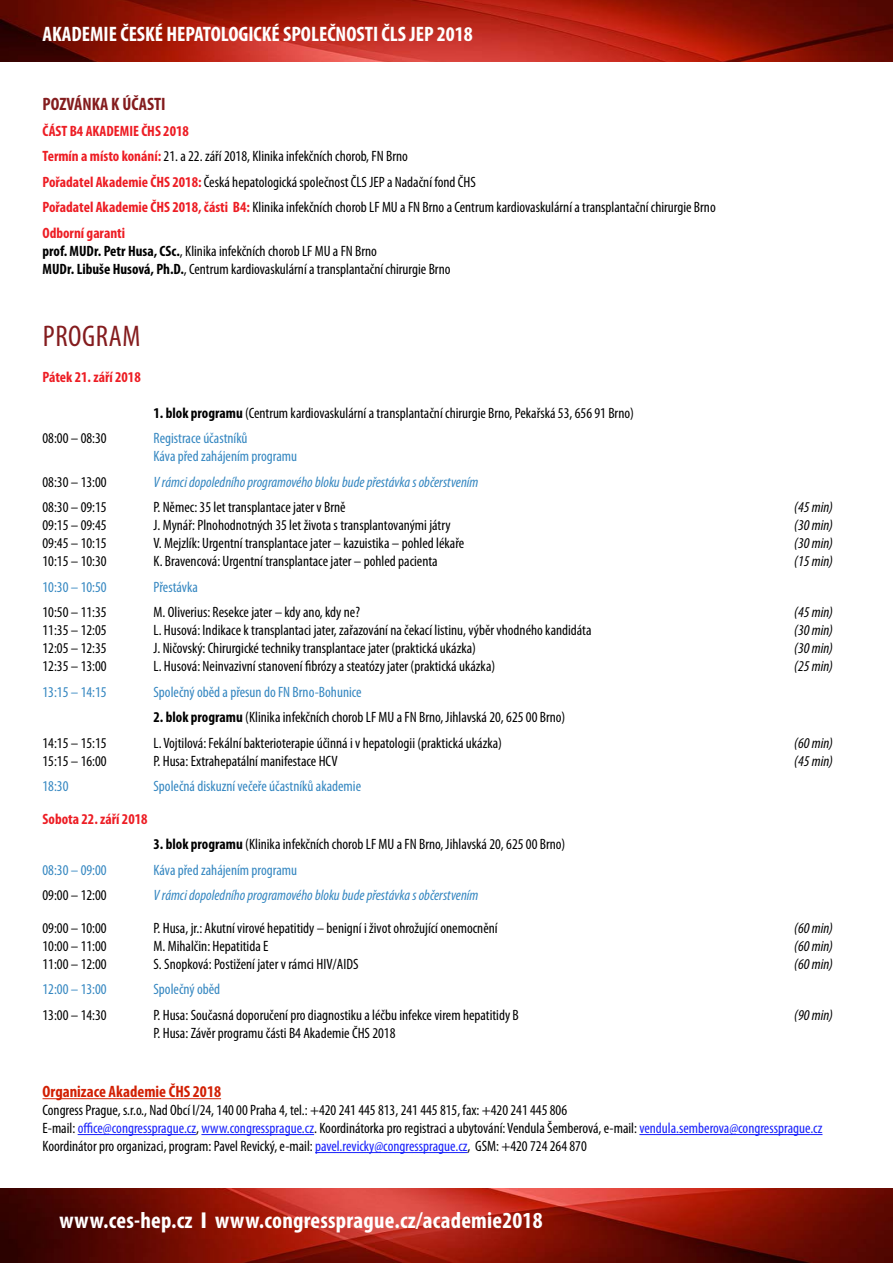
<style>
.page{position:relative;width:893px;height:1263px;background:#fff}
.page>*{position:absolute;margin:0;border:0;box-sizing:border-box;transform-origin:0 0}
.t1{font:condensed 30px "Myriad Pro";color:#841c1e}
.t2{font:700 condensed 23.1px "Myriad Pro";letter-spacing:.01em;color:#fff}
.t3{font:700 condensed 21px "Myriad Pro";color:#fff}
.t4{font:700 condensed 18px "Myriad Pro";color:#841c1e}
.t5{font:700 condensed 16.5px "Myriad Pro";color:#d22004}
.t6{font:condensed 15px/25.5px "Myriad Pro";color:#000}
.t7{font:condensed 15px/18px "Myriad Pro";color:#3587c1}
.t8{font:italic condensed 15px "Myriad Pro";color:#3587c1}
.t9{font:italic condensed 15px "Myriad Pro";color:#000}
.t10{font:700 condensed 15px "Myriad Pro";color:#ed1d24}
.s1{font-weight:700;color:#ed1d24}
.s2{font-weight:700}
.s3{color:#1922fb}
.s4{font-stretch:normal}
</style>
<div class="page">
<img style="left:0;top:1188px;width:893px;height:75px">
<img style="left:0;top:0;width:893px;height:62px">
<hr style="left:43px;top:1098px;width:178px;height:1px;background:#d22004">
<hr style="left:78px;top:1134px;width:118px;height:1px;background:#1922fb">
<hr style="left:201px;top:1134px;width:113px;height:1px;background:#1922fb">
<hr style="left:639px;top:1134px;width:183px;height:1px;background:#1922fb">
<hr style="left:315px;top:1152px;width:153px;height:1px;background:#1922fb">
<h3 class="t3" style="left:43px;top:21px;width:432px">AKADEMIE ČESKÉ HEPATOLOGICKÉ SPOLEČNOSTI ČLS JEP 2018</h3>
<p class="t4" style="left:43px;top:93px;width:125px">POZVÁNKA K ÚČASTI</p>
<p class="t6" style="left:43px;top:118px;width:675px"><span class="s1">ČÁST B4 AKADEMIE ČHS 2018<br>Termín a místo konání:</span> 21. a 22. září 2018, Klinika infekčních chorob, FN Brno<br><span class="s1">Pořadatel Akademie ČHS 2018:</span> Česká hepatologická společnost ČLS JEP a Nadační fond ČHS<br><span class="s1">Pořadatel Akademie ČHS 2018, části B4:</span> Klinika infekčních chorob LF MU a FN Brno a Centrum kardiovaskulární a transplantační chirurgie Brno <span class="s1">Odborní garanti</span></p>
<p class="t6" style="left:43px;top:242px;width:409px;line-height:18px"><span class="s2">prof. MUDr. Petr Husa, CSc.</span>, Klinika infekčních chorob LF MU a FN Brno<br><span class="s2">MUDr. Libuše Husová, Ph.D.</span>, Centrum kardiovaskulární a transplantační chirurgie Brno</p>
<h1 class="t1" style="left:43px;top:318px;width:28px">Program</h1>
<p class="t10" style="left:43px;top:367px;width:100px">Pátek 21. září 2018</p>
<p class="t6" style="left:154px;top:400px;width:482px"><span class="s2">1. blok programu</span> (Centrum kardiovaskulární a transplantační chirurgie Brno, Pekařská 53, 656 91 Brno)</p>
<p class="t6" style="left:43px;top:425px;width:66px">08:00 – 08:30</p>
<p class="t7" style="left:154px;top:429px;width:145px">Registrace účastníků<br>Káva před zahájením programu</p>
<p class="t6" style="left:43px;top:469px;width:66px">08:30 – 13:00</p>
<p class="t8" style="left:154px;top:473px;width:326px">V rámci dopoledního programového bloku bude přestávka s občerstvením</p>
<p class="t6" style="left:43px;top:494px;width:66px">08:30 – 09:15</p>
<p class="t6" style="left:154px;top:494px;width:194px">P. Němec: 35 let transplantace jater v Brně</p>
<p class="t9" style="left:794px;top:498px;width:40px">(45 min)</p>
<p class="t6" style="left:43px;top:512px;width:66px">09:15 – 09:45</p>
<p class="t6" style="left:154px;top:512px;width:299px">J. Mynář: Plnohodnotných 35 let života s transplantovanými játry</p>
<p class="t9" style="left:794px;top:516px;width:40px">(30 min)</p>
<p class="t6" style="left:43px;top:530px;width:66px">09:45 – 10:15</p>
<p class="t6" style="left:154px;top:530px;width:312px">V. Mejzlík: Urgentní transplantace jater – kazuistika – pohled lékaře</p>
<p class="t9" style="left:794px;top:534px;width:40px">(30 min)</p>
<p class="t6" style="left:43px;top:548px;width:66px">10:15 – 10:30</p>
<p class="t6" style="left:154px;top:548px;width:286px">K. Bravencová: Urgentní transplantace jater – pohled pacienta</p>
<p class="t9" style="left:794px;top:552px;width:40px">(15 min)</p>
<p class="t7" style="left:43px;top:578px;width:66px">10:30 – 10:50</p>
<p class="t7" style="left:154px;top:578px;width:46px">Přestávka</p>
<p class="t6" style="left:43px;top:599px;width:66px">10:50 – 11:35</p>
<p class="t6" style="left:154px;top:599px;width:208px">M. Oliverius: Resekce jater – kdy ano, kdy ne?</p>
<p class="t9" style="left:794px;top:603px;width:40px">(45 min)</p>
<p class="t6" style="left:43px;top:617px;width:66px">11:35 – 12:05</p>
<p class="t6" style="left:154px;top:617px;width:439px">L. Husová: Indikace k transplantaci jater, zařazování na čekací listinu, výběr vhodného kandidáta</p>
<p class="t9" style="left:794px;top:621px;width:40px">(30 min)</p>
<p class="t6" style="left:43px;top:635px;width:66px">12:05 – 12:35</p>
<p class="t6" style="left:154px;top:635px;width:324px">J. Ničovský: Chirurgické techniky transplantace jater (praktická ukázka)</p>
<p class="t9" style="left:794px;top:639px;width:40px">(30 min)</p>
<p class="t6" style="left:43px;top:653px;width:66px">12:35 – 13:00</p>
<p class="t6" style="left:154px;top:653px;width:343px">L. Husová: Neinvazivní stanovení fibrózy a steatózy jater (praktická ukázka)</p>
<p class="t9" style="left:794px;top:657px;width:40px">(25 min)</p>
<p class="t7" style="left:43px;top:683px;width:66px">13:15 – 14:15</p>
<p class="t7" style="left:154px;top:683px;width:210px">Společný oběd a přesun do FN Brno-Bohunice</p>
<p class="t6" style="left:154px;top:704px;width:413px"><span class="s2">2. blok programu</span> (Klinika infekčních chorob LF MU a FN Brno, Jihlavská 20, 625 00 Brno)</p>
<p class="t6" style="left:43px;top:730px;width:66px">14:15 – 15:15</p>
<p class="t6" style="left:154px;top:730px;width:350px">L. Vojtilová: Fekální bakterioterapie účinná i v hepatologii (praktická ukázka)</p>
<p class="t9" style="left:794px;top:734px;width:40px">(60 min)</p>
<p class="t6" style="left:43px;top:748px;width:66px">15:15 – 16:00</p>
<p class="t6" style="left:154px;top:748px;width:186px">P. Husa: Extrahepatální manifestace HCV</p>
<p class="t9" style="left:794px;top:752px;width:40px">(45 min)</p>
<p class="t7" style="left:43px;top:777px;width:28px">18:30</p>
<p class="t7" style="left:154px;top:777px;width:209px">Společná diskuzní večeře účastníků akademie</p>
<p class="t10" style="left:43px;top:809px;width:107px">Sobota 22. září 2018</p>
<p class="t6" style="left:154px;top:831px;width:413px"><span class="s2">3. blok programu</span> (Klinika infekčních chorob LF MU a FN Brno, Jihlavská 20, 625 00 Brno)</p>
<p class="t7" style="left:43px;top:860px;width:66px">08:30 – 09:00</p>
<p class="t7" style="left:154px;top:860px;width:145px">Káva před zahájením programu</p>
<p class="t6" style="left:43px;top:882px;width:66px">09:00 – 12:00</p>
<p class="t8" style="left:154px;top:886px;width:326px">V rámci dopoledního programového bloku bude přestávka s občerstvením</p>
<p class="t6" style="left:43px;top:915px;width:66px">09:00 – 10:00</p>
<p class="t6" style="left:154px;top:915px;width:346px">P. Husa, jr.: Akutní virové hepatitidy – benigní i život ohrožující onemocnění</p>
<p class="t9" style="left:794px;top:919px;width:40px">(60 min)</p>
<p class="t6" style="left:43px;top:933px;width:66px">10:00 – 11:00</p>
<p class="t6" style="left:154px;top:933px;width:116px">M. Mihalčin: Hepatitida E</p>
<p class="t9" style="left:794px;top:937px;width:40px">(60 min)</p>
<p class="t6" style="left:43px;top:951px;width:66px">11:00 – 12:00</p>
<p class="t6" style="left:154px;top:951px;width:206px">S. Snopková: Postižení jater v rámci HIV/AIDS</p>
<p class="t9" style="left:794px;top:955px;width:40px">(60 min)</p>
<p class="t7" style="left:43px;top:980px;width:66px">12:00 – 13:00</p>
<p class="t7" style="left:154px;top:980px;width:68px">Společný oběd</p>
<p class="t6" style="left:43px;top:1002px;width:66px">13:00 – 14:30</p>
<p class="t6" style="left:154px;top:1002px;width:367px">P. Husa: Současná doporučení pro diagnostiku a léčbu infekce virem hepatitidy B</p>
<p class="t9" style="left:794px;top:1006px;width:40px">(90 min)</p>
<p class="t6" style="left:154px;top:1020px;width:243px">P. Husa: Závěr programu části B4 Akademie ČHS 2018</p>
<p class="t5" style="left:43px;top:1081px;width:180px">Organizace Akademie ČHS 2018</p>
<p class="t6" style="left:43px;top:1101px;width:781px;line-height:18px">Congress Prague, s.r.o., Nad Obcí I/24, 140 00 Praha 4, tel.: +420 241 445 813, 241 445 815, fax: +420 241 445 806<br>E-mail: <span class="s3">office@congressprague.cz</span>, <span class="s3">www.congressprague.cz</span>. Koordinátorka pro registraci a ubytování: Vendula Šemberová, e-mail: <span class="s3">vendula.semberova@congressprague.cz<br></span>Koordinátor pro organizaci, program: Pavel Revický, e-mail: <span class="s3">pavel.revicky@congressprague.cz</span>, GSM: +420 724 264 870</p>
<h2 class="t2" style="left:60px;top:1206px;width:484px">www.ces-hep.cz <span class="s4">I</span> www.congressprague.cz/academie2018</h2>
</div>
